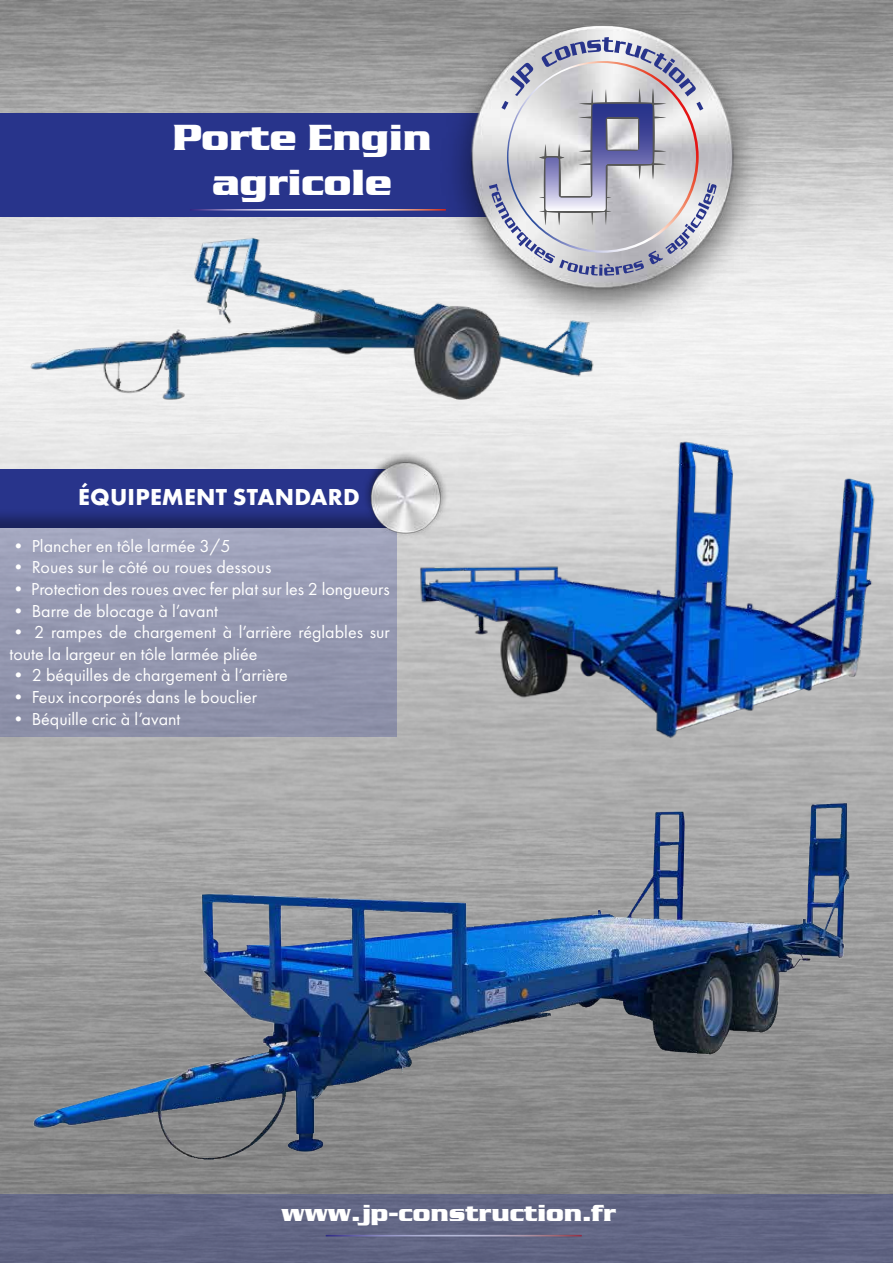
<style>
.page{position:relative;width:893px;height:1263px;background:#fff}
.page>*{position:absolute;margin:0;border:0;box-sizing:border-box;transform-origin:0 0}
.t1{font:700 37.5px/45px "Serpentine";color:#fff;text-align:center}
.t2{font:700 24px "Serpentine";color:#fff}
.t3{font:700 24px "Futura PT";letter-spacing:.01em;color:#fff}
.t4{font:18px/21.6px "Futura PT";color:#fff}
</style>
<div class="page">
<div style="left:0;top:113px;width:538px;height:104px;background:#28348b"></div>
<img style="left:27px;top:77px;width:576px;height:392px">
<svg style="left:0;top:531px;width:374px;height:181px;background:#9699b2"></svg>
<img style="left:440px;top:6px;width:325px;height:325px">
<svg style="left:489px;top:37px;width:228px;height:239px;background:#bcbbc6"></svg>
<hr style="left:191px;top:209px;width:254px;height:2px;background:#fff">
<div style="left:0;top:1194px;width:893px;height:69px;background:#616684"></div>
<img style="left:374px;top:400px;width:519px;height:312px">
<div style="left:0;top:469px;width:406px;height:62px;background:#000;opacity:.33"></div>
<img style="left:362px;top:452px;width:87px;height:86px">
<img style="left:0;top:712px;width:893px;height:458px">
<h1 class="t1" style="left:172px;top:115px;width:261px">Porte Engin agricole</h1>
<h2 class="t3" style="left:78px;top:481px;width:283px">ÉQUIPEMENT STANDARD</h2>
<p class="t4" style="left:10px;top:535px;width:223px">• Plancher en tôle larmée 3/5</p>
<p class="t4" style="left:10px;top:556px;width:263px">• Roues sur le côté ou roues dessous</p>
<p class="t4" style="left:10px;top:578px;width:382px">• Protection des roues avec fer plat sur les 2 longueurs</p>
<p class="t4" style="left:10px;top:600px;width:210px">• Barre de blocage à l’avant</p>
<p class="t4" style="left:10px;top:621px;width:382px">• 2 rampes de chargement à l’arrière réglables sur toute la largeur en tôle larmée pliée</p>
<p class="t4" style="left:10px;top:664px;width:280px">• 2 béquilles de chargement à l’arrière</p>
<p class="t4" style="left:10px;top:686px;width:249px">• Feux incorporés dans le bouclier</p>
<p class="t4" style="left:10px;top:708px;width:172px">• Béquille cric à l’avant</p>
<h2 class="t2" style="left:281px;top:1200px;width:336px">www.jp-construction.fr</h2>
</div>
